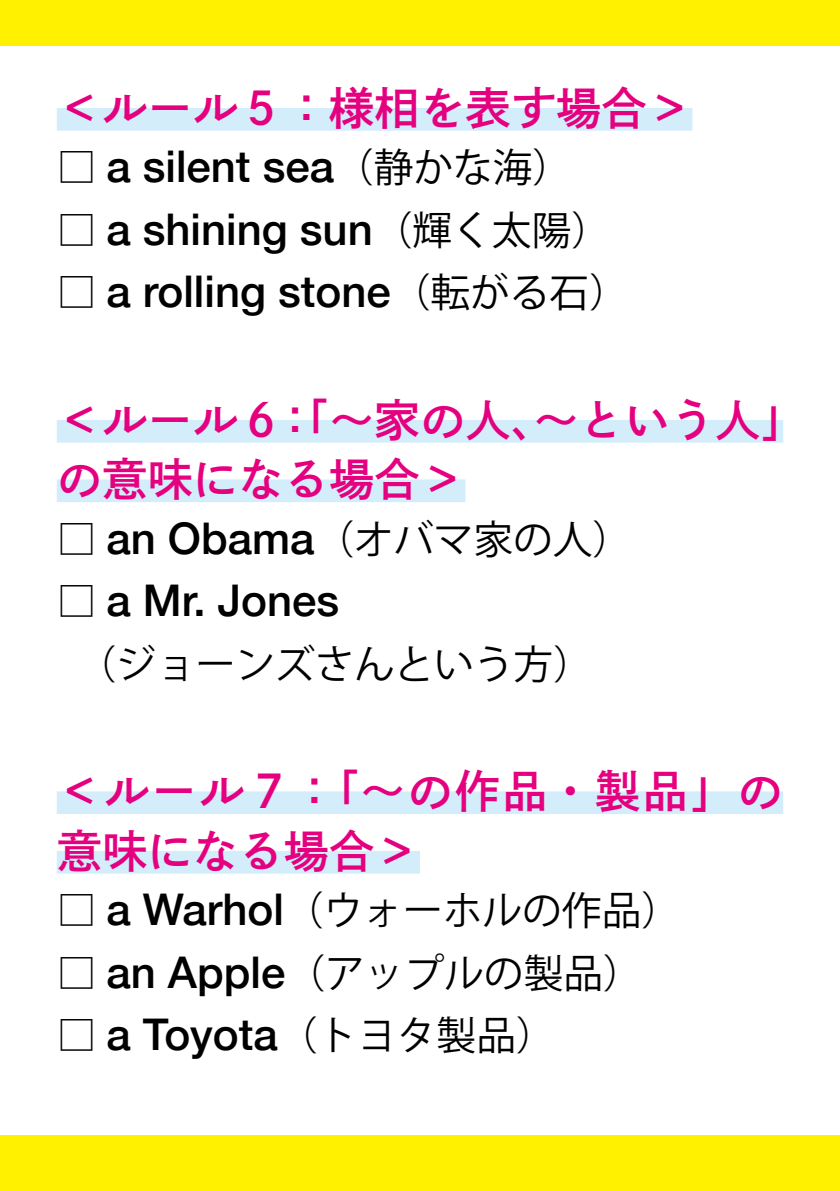
<style>
.page{position:relative;width:840px;height:1191px;background:#fff}
.page>*{position:absolute;margin:0;border:0;box-sizing:border-box;transform-origin:0 0}
.t1{font:45.4px/59.6px "DNP Shuei Go Gin Std B";color:#e4007f}
.t2{font:45.4px/59.6px "DNP Shuei Go Gin Std B";letter-spacing:.025em;color:#e4007f}
.t3{font:500 43.6px "Helvetica Neue";color:#000}
.t4{font:39.6px "Koz Go Std";color:#000}
.s1{font-family:"Koz Go Std";font-weight:400;font-size:39.6px}
.s2{font-family:"Helvetica Neue";font-weight:500;font-size:43.6px}
</style>
<div class="page">
<div style="left:0;top:0;width:839px;height:45px;background:#fff100"></div>
<div style="left:0;top:1135px;width:839px;height:56px;background:#fff100"></div>
<div style="left:57px;top:108px;width:635px;height:23px;background:#d3edfb"></div>
<div style="left:57px;top:420px;width:725px;height:22px;background:#d3edfb"></div>
<div style="left:57px;top:479px;width:408px;height:23px;background:#d3edfb"></div>
<div style="left:57px;top:791px;width:725px;height:23px;background:#d3edfb"></div>
<div style="left:57px;top:851px;width:363px;height:22px;background:#d3edfb"></div>
<p class="t1" style="left:57px;top:78px;width:636px">＜ルール５：様相を表す場合＞</p>
<p class="t3" style="left:57px;top:132px;width:517px"><span class="s1">□</span> a silent sea<span class="s1">（静かな海）</span></p>
<p class="t3" style="left:57px;top:194px;width:555px"><span class="s1">□</span> a shining sun<span class="s1">（輝く太陽）</span></p>
<p class="t3" style="left:57px;top:256px;width:573px"><span class="s1">□</span> a rolling stone<span class="s1">（転がる石）</span></p>
<p class="t1" style="left:57px;top:389px;width:750px">＜ルール６：「〜家の人、〜という人」の意味になる場合＞</p>
<p class="t4" style="left:57px;top:515px;width:576px">□ <span class="s2">an Obama</span>（オバマ家の人）</p>
<p class="t3" style="left:57px;top:565px;width:284px"><span class="s1">□</span> a Mr. Jones</p>
<p class="t4" style="left:57px;top:639px;width:537px">　（ジョーンズさんという方）</p>
<p class="t2" style="left:57px;top:761px;width:727px">＜ルール７：「〜の作品・製品」の意味になる場合＞</p>
<p class="t4" style="left:57px;top:886px;width:625px">□ <span class="s2">a Warhol</span>（ウォーホルの作品）</p>
<p class="t4" style="left:57px;top:948px;width:587px">□ <span class="s2">an Apple</span>（アップルの製品）</p>
<p class="t4" style="left:57px;top:1011px;width:500px">□ <span class="s2">a Toyota</span>（トヨタ製品）</p>
</div>
